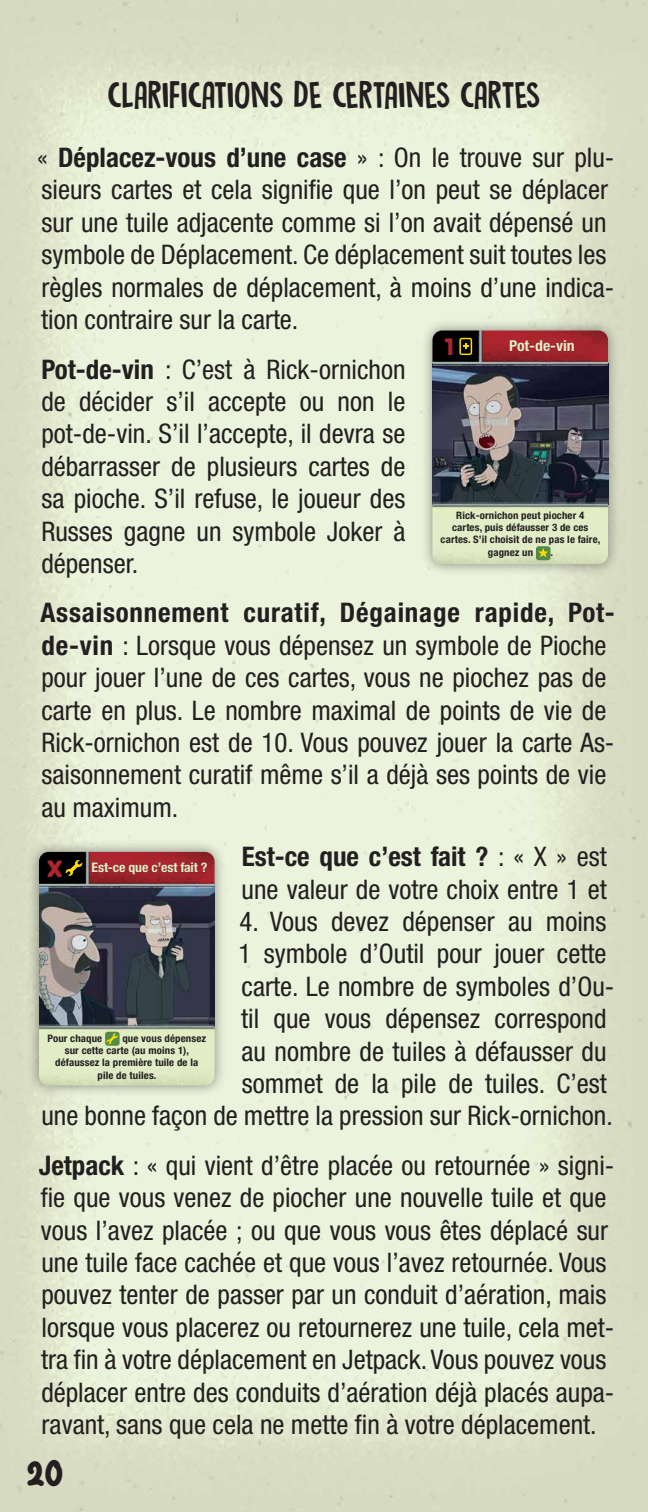
<style>
.page{position:relative;width:648px;height:1512px;background:#fff}
.page>*{position:absolute;margin:0;border:0;box-sizing:border-box;transform-origin:0 0}
.t1{font:33px "DK Butterfly Ball";color:#231f20}
.t2{font:33px "pingwing";color:#231f20}
.t3{font:condensed 27px/32.4px "Helvetica Neue LT Std";color:#231f20}
.t4{font:22.5px "Kremlin";color:#ab262d;scale:1.05 1}
.t5{font:700 condensed 15px "Helvetica Neue LT Std";color:#e2eec7;scale:1.05 1}
.t6{font:700 condensed 13.2px "Helvetica Neue LT Std";letter-spacing:-.01em;color:#e2eec7;scale:1.05 1}
.t7{font:700 condensed 10.2px "Helvetica Neue LT Std";letter-spacing:.01em;color:#231f20;scale:1.05 1}
.s1{font-weight:700}
.s2{font-family:"Kremlin";font-weight:400;font-stretch:normal;font-size:22.5px;color:#ab262d}
</style>
<div class="page">
<div style="left:421px;top:319px;width:199px;height:257px;background:#231f20;opacity:.49"></div>
<img style="left:432px;top:331px;width:176px;height:233px">
<div style="left:27px;top:840px;width:200px;height:257px;background:#231f20;opacity:.49"></div>
<svg style="left:39px;top:852px;width:176px;height:234px;background:#77706d"></svg>
<p class="t1" style="left:107px;top:72px;width:435px">CLARIFICATIONS DE CERTAINES CARTES</p>
<p class="t3" style="left:37px;top:141px;width:579px">« <span class="s1">Déplacez-vous d’une case</span> » : On le trouve sur plu&shy;sieurs cartes et cela signifie que l’on peut se déplacer sur une tuile adjacente comme si l’on avait dépensé un symbole de Déplacement. Ce déplacement suit toutes les règles normales de déplacement, à moins d’une indica&shy;tion contraire sur la carte.</p>
<p class="t3" style="left:41px;top:353px;width:366px;text-align:justify"><span class="s1">Pot-de-vin</span> : C’est à Rick-ornichon de décider s’il accepte ou non le pot-de-vin. S’il l’accepte, il devra se débarrasser de plusieurs cartes de sa pioche. S’il refuse, le joueur des Russes gagne un symbole Joker à dépenser.</p>
<p class="t3" style="left:41px;top:596px;width:576px"><span class="s1">Assaisonnement curatif, Dégainage rapide, Pot&shy;de-vin</span> : Lorsque vous dépensez un symbole de Pioche pour jouer l’une de ces cartes, vous ne piochez pas de carte en plus. Le nombre maximal de points de vie de Rick-ornichon est de 10. Vous pouvez jouer la carte As&shy;saisonnement curatif même s’il a déjà ses points de vie au maximum.</p>
<p class="t3" style="left:242px;top:840px;width:367px"><span class="s1">Est-ce que c’est fait ?</span> : « X » est une valeur de votre choix entre 1 et</p>
<p class="t3" style="left:41px;top:905px;width:574px;text-align:right">4. Vous devez dépenser au moins<br>1 symbole d’Outil pour jouer cette<br>carte. Le nombre de symboles d’Ou-<br>til que vous dépensez correspond<br>au nombre de tuiles à défausser du<br>sommet de la pile de tuiles. C’est<br>une bonne façon de mettre la pression sur Rick-ornichon.</p>
<p class="t3" style="left:39px;top:1149px;width:577px"><span class="s1">Jetpack</span> : « qui vient d’être placée ou retournée » signi&shy;fie que vous venez de piocher une nouvelle tuile et que vous l’avez placée ; ou que vous vous êtes déplacé sur une tuile face cachée et que vous l’avez retournée. Vous pouvez tenter de passer par un conduit d’aération, mais lorsque vous placerez ou retournerez une tuile, cela met&shy;tra fin à votre déplacement en Jetpack. Vous pouvez vous déplacer entre des conduits d’aération déjà placés aupa&shy;ravant, sans que cela ne mette fin à votre déplacement.</p>
<p class="t4" style="left:445px;top:338px;width:11px">1</p>
<p class="t5" style="left:509px;top:337px;width:64px">Pot-de-vin</p>
<p class="t7" style="left:456px;top:509px;width:123px">Rick-ornichon peut piocher 4</p>
<p class="t7" style="left:452px;top:521px;width:131px">cartes, puis défausser 3 de ces</p>
<p class="t7" style="left:441px;top:534px;width:154px">cartes. S’il choisit de ne pas le faire,</p>
<p class="t7" style="left:488px;top:546px;width:45px">gagnez un</p>
<p class="t7" style="left:551px;top:546px;width:4px">.</p>
<p class="t6" style="left:48px;top:859px;width:153px"><span class="s2">X</span> Est-ce que c’est fait ?</p>
<p class="t7" style="left:48px;top:1032px;width:54px">Pour chaque</p>
<p class="t7" style="left:122px;top:1032px;width:81px">que vous dépensez</p>
<p class="t7" style="left:65px;top:1044px;width:120px">sur cette carte (au moins 1),</p>
<p class="t7" style="left:55px;top:1057px;width:138px">défaussez la première tuile de la</p>
<p class="t7" style="left:98px;top:1069px;width:58px">pile de tuiles.</p>
<p class="t2" style="left:27px;top:1455px;width:38px">20</p>
</div>
